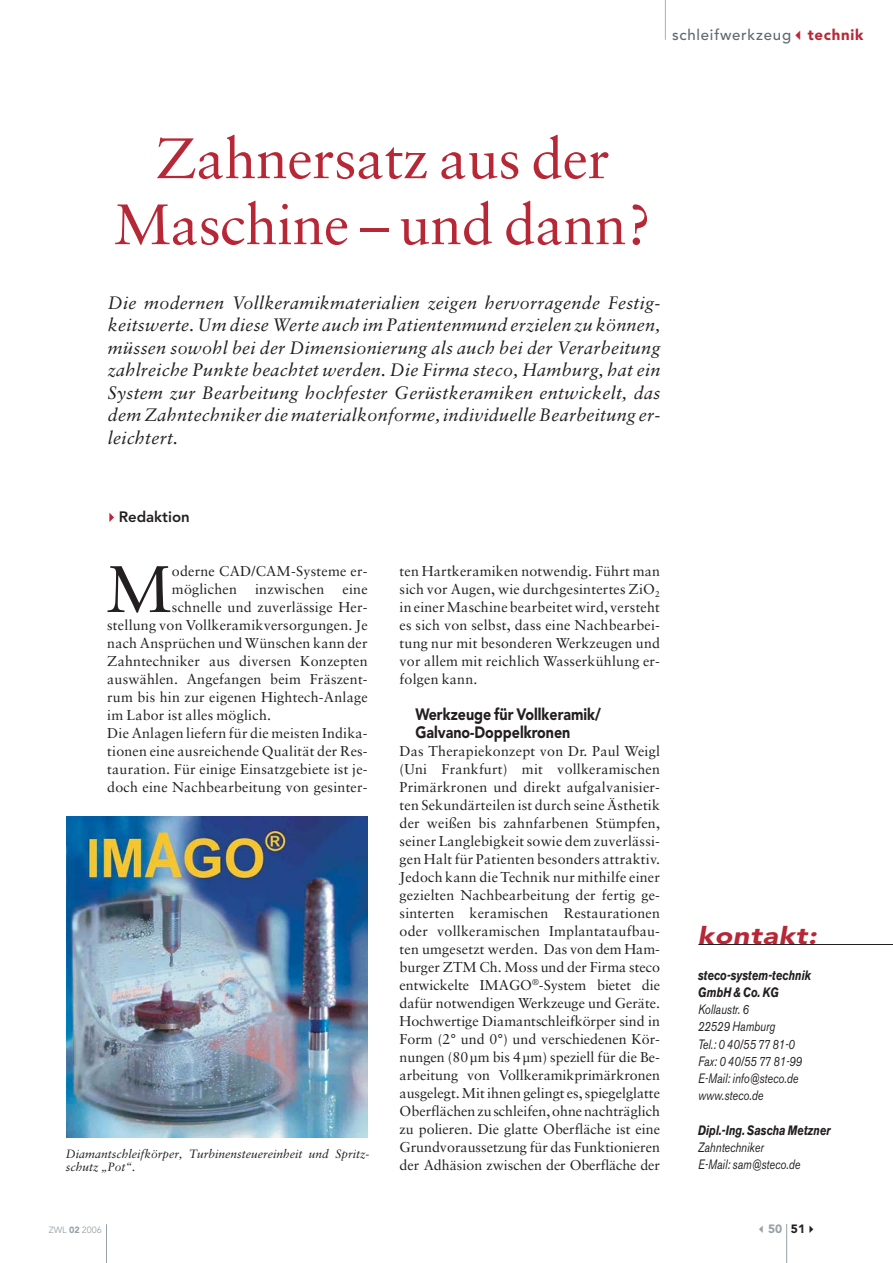
<style>
.page{position:relative;width:893px;height:1263px;background:#fff}
.page>*{position:absolute;margin:0;border:0;box-sizing:border-box;transform-origin:0 0}
.t1{font:65.85px "Sabon";color:#231f20}
.t2{font:57px/66px "Sabon";letter-spacing:-.005em;color:#b72837;text-align:center}
.t3{font:italic 900 24px "Avenir";color:#b72837;scale:1.2 1}
.t4{font:italic 18px/22.5px "Sabon";letter-spacing:.015em;color:#231f20;text-align:justify}
.t5{font:900 16.35px/18px "Avenir";color:#231f20;scale:.87 1}
.t6{font:500 15px "Avenir";letter-spacing:.05em;color:#606970}
.t7{font:800 15px "Avenir";color:#231f20}
.t8{font:14.25px/18px "Sabon";letter-spacing:.015em;color:#231f20;text-align:justify}
.t9{font:italic 13.5px/17.2px "Akzidenz Grotesk BE";color:#231f20;scale:.8 1}
.t10{font:italic 700 13.5px/17.2px "Akzidenz Grotesk BE";color:#231f20;scale:.8 1}
.t11{font:italic 12px/13.5px "Sabon";color:#231f20}
.t12{font:900 12px "Avenir";color:#98a1a7}
.t13{font:9px "Avenir";color:#98a1a7}
.s1{font-weight:900;color:#b72837}
.s2{font-weight:900}
.s3{color:#231f20}
</style>
<div class="page">
<hr style="left:665px;top:0;width:1px;height:40px;background:#a7afb5">
<hr style="left:786px;top:1224px;width:1px;height:39px;background:#98a1a7">
<hr style="left:106px;top:1224px;width:1px;height:39px;background:#98a1a7">
<svg style="left:109px;top:513px;width:5px;height:9px"></svg>
<hr style="left:698px;top:944px;width:195px;height:1px;background:#231f20">
<img style="left:67px;top:816px;width:301px;height:321px">
<p class="t6" style="left:672px;top:28px;width:193px">schleifwerkzeug <span class="s1">technik</span></p>
<h2 class="t2" style="left:114px;top:130px;width:539px">Zahnersatz aus der<br>Maschine – und dann?</h2>
<p class="t4" style="left:108px;top:293px;width:554px">Die modernen Vollkeramikmaterialien zeigen hervorragende Festig&shy;keitswerte. Um diese Werte auch im Patientenmund erzielen zu können, müssen sowohl bei der Dimensionierung als auch bei der Verarbeitung zahlreiche Punkte beachtet werden. Die Firma steco, Hamburg, hat ein System zur Bearbeitung hochfester Gerüstkeramiken entwickelt, das dem Zahntechniker die materialkonforme, individuelle Bearbeitung er&shy;leichtert.</p>
<p class="t7" style="left:119px;top:511px;width:73px">Redaktion</p>
<h1 class="t1" style="left:106px;top:562px;width:67px">M</h1>
<p class="t8" style="left:172px;top:563px;width:197px">oderne CAD/CAM-Systeme er&shy;möglichen</p>
<p class="t8" style="left:255px;top:581px;width:71px">inzwischen</p>
<p class="t8" style="left:342px;top:581px;width:27px">eine</p>
<p class="t8" style="left:172px;top:599px;width:197px">schnelle und zuverlässige Her-</p>
<p class="t8" style="left:107px;top:617px;width:262px">stellung von Vollkeramikversorgungen. Je</p>
<p class="t8" style="left:107px;top:635px;width:262px">nach Ansprüchen und Wünschen kann der</p>
<p class="t8" style="left:107px;top:653px;width:262px">Zahntechniker aus diversen Konzepten</p>
<p class="t8" style="left:107px;top:671px;width:262px">auswählen. Angefangen beim Fräszent-</p>
<p class="t8" style="left:107px;top:689px;width:262px">rum bis hin zur eigenen Hightech-Anlage</p>
<p class="t8" style="left:107px;top:707px;width:165px">im Labor ist alles möglich.</p>
<p class="t8" style="left:107px;top:725px;width:262px">Die Anlagen liefern für die meisten Indika-</p>
<p class="t8" style="left:107px;top:743px;width:262px">tionen eine ausreichende Qualität der Res-</p>
<p class="t8" style="left:107px;top:761px;width:262px">tauration. Für einige Einsatzgebiete ist je-</p>
<p class="t8" style="left:107px;top:779px;width:262px">doch eine Nachbearbeitung von gesinter-</p>
<p class="t11" style="left:66px;top:1147px;width:305px">Diamantschleifkörper, Turbinensteuereinheit und Spritz&shy;schutz „Pot“.</p>
<p class="t8" style="left:400px;top:563px;width:262px">ten Hartkeramiken notwendig. Führt man sich vor Augen, wie durchgesintertes ZiO<sub>2 </sub>in einer Maschine bearbeitet wird, versteht es sich von selbst, dass eine Nachbearbei&shy;tung nur mit besonderen Werkzeugen und vor allem mit reichlich Wasserkühlung er&shy;folgen kann.</p>
<p class="t5" style="left:415px;top:707px;width:215px">Werkzeuge für Vollkeramik/<br>Galvano-Doppelkronen</p>
<p class="t8" style="left:400px;top:743px;width:262px">Das Therapiekonzept von Dr. Paul Weigl (Uni Frankfurt) mit vollkeramischen Primärkronen und direkt aufgalvanisier&shy;ten Sekundärteilen ist durch seine Ästhetik der weißen bis zahnfarbenen Stümpfen, seiner Langlebigkeit sowie dem zuverlässi&shy;gen Halt für Patienten besonders attraktiv.<br>Jedoch kann die Technik nur mithilfe einer gezielten Nachbearbeitung der fertig ge&shy;sinterten keramischen Restaurationen oder vollkeramischen Implantataufbau&shy;ten umgesetzt werden. Das von dem Ham&shy;burger ZTM Ch. Moss und der Firma steco entwickelte IMAGO<sup>®</sup>-System bietet die dafür notwendigen Werkzeuge und Geräte.<br>Hochwertige Diamantschleifkörper sind in Form (2° und 0°) und verschiedenen Kör&shy;nungen (80µm bis 4µm) speziell für die Be&shy;arbeitung von Vollkeramikprimärkronen ausgelegt. Mit ihnen gelingt es, spiegelglatte Oberflächen zu schleifen, ohne nachträglich zu polieren. Die glatte Oberfläche ist eine Grundvoraussetzung für das Funktionieren der Adhäsion zwischen der Oberfläche der</p>
<h3 class="t3" style="left:698px;top:926px;width:104px">kontakt:</h3>
<p class="t10" style="left:698px;top:967px;width:143px">steco-system-technik<br>GmbH &amp; Co. KG</p>
<p class="t9" style="left:698px;top:1002px;width:132px">Kollaustr. 6<br>22529 Hamburg<br>Tel.: 0 40/55 77 81-0<br>Fax: 0 40/55 77 81-99<br>E-Mail: info@steco.de www.steco.de</p>
<p class="t10" style="left:698px;top:1123px;width:167px">Dipl.-Ing. Sascha Metzner</p>
<p class="t9" style="left:698px;top:1140px;width:130px">Zahntechniker<br>E-Mail: sam@steco.de</p>
<p class="t13" style="left:49px;top:1226px;width:55px">ZWL <span class="s2">02</span> 2006</p>
<p class="t12" style="left:768px;top:1224px;width:38px">50 <span class="s3">51</span></p>
</div>
